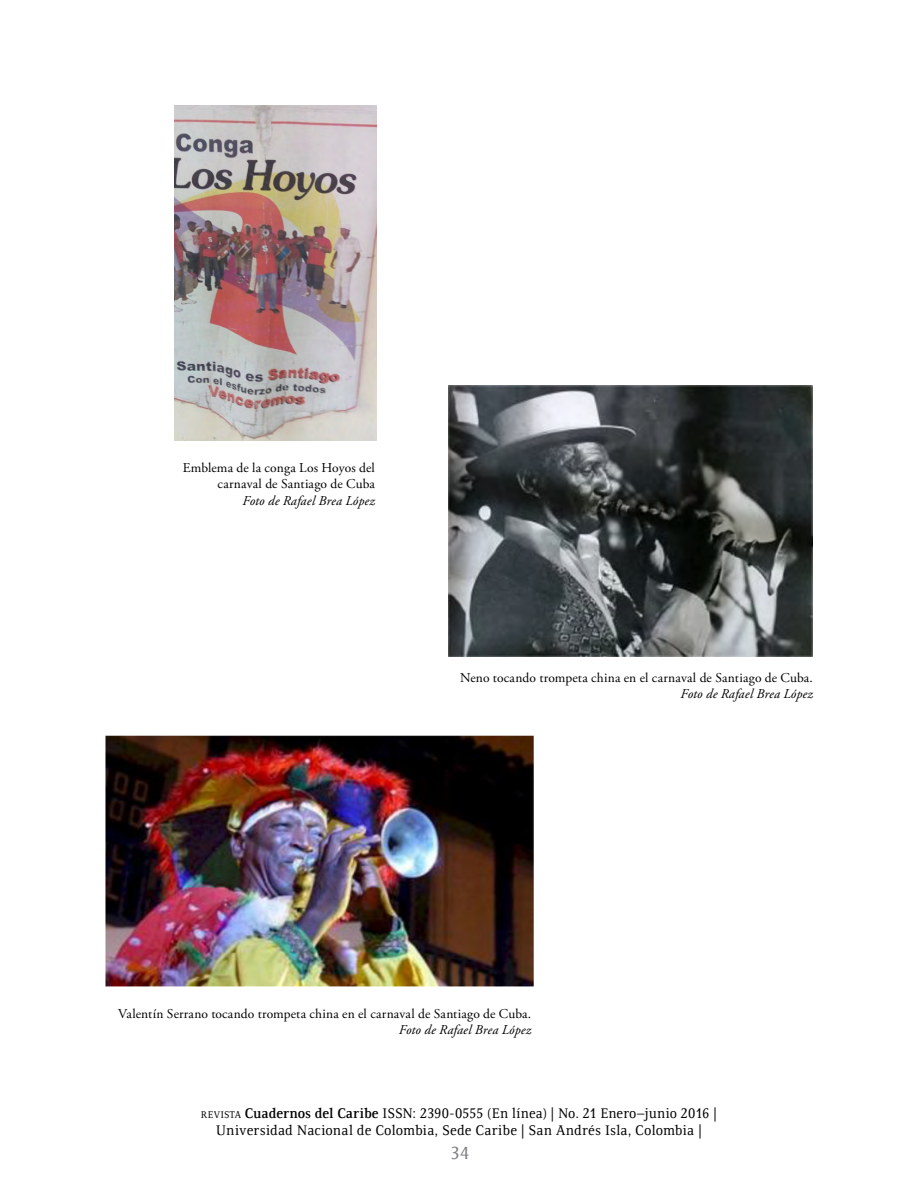
<style>
.page{position:relative;width:918px;height:1188px;background:#fff}
.page>*{position:absolute;margin:0;border:0;box-sizing:border-box;transform-origin:0 0}
.t1{font:500 18px "Resavska Sans ITC Std";color:#808285}
.t2{font:500 14.25px/16.5px "Resavska ITC Std";color:#000;text-align:center;scale:.96 1}
._04_notasDEpie{font:13.5px/16.5px "Adobe Garamond Pro";letter-spacing:.01em;color:#000;text-align:right}
._04_notasDEpie-2{font:italic 13.5px "Adobe Garamond Pro";letter-spacing:.01em;color:#000}
.s1{font-size:10.05px}
.s2{font-weight:700}
.s3{font-weight:900}
</style>
<div class="page">
<img style="left:175px;top:105px;width:201px;height:336px">
<img style="left:448px;top:386px;width:365px;height:271px">
<img style="left:105px;top:735px;width:428px;height:252px">
<p class="_04_notasDEpie" style="left:183px;top:460px;width:194px">Emblema de la conga Los Hoyos del carnaval de Santiago de Cuba</p>
<p class="_04_notasDEpie-2" style="left:242px;top:492px;width:134px">Foto de Rafael Brea López</p>
<p class="_04_notasDEpie" style="left:460px;top:670px;width:354px">Neno tocando trompeta china en el carnaval de Santiago de Cuba.</p>
<p class="_04_notasDEpie-2" style="left:680px;top:686px;width:134px">Foto de Rafael Brea López</p>
<p class="_04_notasDEpie" style="left:118px;top:1006px;width:415px">Valentín Serrano tocando trompeta china en el carnaval de Santiago de Cuba.</p>
<p class="_04_notasDEpie-2" style="left:399px;top:1022px;width:134px">Foto de Rafael Brea López</p>
<p class="t2" style="left:201px;top:1105px;width:539px"><span class="s1">REVISTA</span> <span class="s2">Cuadernos del Caribe</span> ISSN: 2390-0555 (En línea) <span class="s3">|</span> No. 21 Enero–junio 2016 <span class="s3">|<br></span>Universidad Nacional de Colombia, Sede Caribe <span class="s3">|</span> San Andrés Isla, Colombia <span class="s3">|</span></p>
<p class="t1" style="left:450px;top:1142px;width:21px">34</p>
</div>
